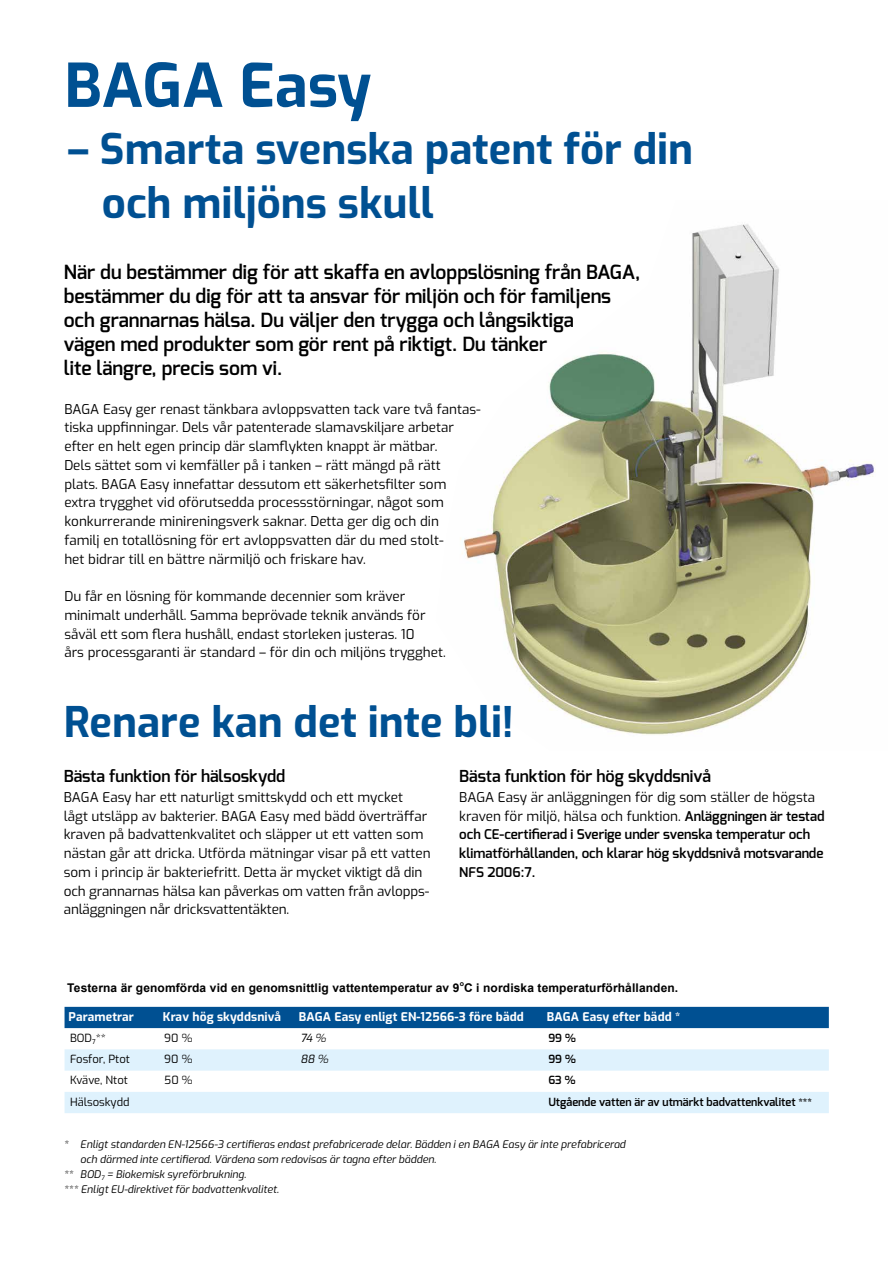
<style>
.page{position:relative;width:893px;height:1263px;background:#fff}
.page>*{position:absolute;margin:0;border:0;box-sizing:border-box;transform-origin:0 0}
.t1{font:700 60px "Exo";color:#005092}
.t2{font:700 42px/54px "Exo";color:#005092}
.t3{font:600 19.5px/24px "Exo";color:#000}
.t4{font:600 16.5px "Exo";color:#000}
.t5{font:13.5px/18.8px "Exo";color:#000}
.t6{font:600 13.5px/18.8px "Exo";color:#000}
.t7{font:700 12px "Arial";letter-spacing:.01em;color:#000}
.t8{font:700 12px "Exo";letter-spacing:.01em;color:#fff}
.t9{font:600 11.25px "Exo";color:#000}
.t10{font:11.25px "Exo";color:#000}
.t11{font:italic 11.25px "Exo";color:#000}
.t12{font:italic 10.5px "Exo";color:#000}
.t13{font:700 7.05px "Arial";color:#000}
.s1{font-weight:400}
.s2{font-size:10.5px}
</style>
<div class="page">
<div style="left:65px;top:1007px;width:764px;height:21px;background:#005092"></div>
<svg style="left:65px;top:1049px;width:764px;height:64px;fill:#dff2fd"></svg>
<img style="left:460px;top:224px;width:416px;height:511px">
<h1 class="t1" style="left:64px;top:40px;width:309px">BAGA Easy</h1>
<h2 class="t2" style="left:102px;top:119px;width:593px;text-indent:-34px">– Smarta svenska patent för din och miljöns skull</h2>
<p class="t3" style="left:64px;top:260px;width:578px">När du bestämmer dig för att skaffa en avloppslösning från BAGA, bestämmer du dig för att ta ansvar för miljön och för familjens och grannarnas hälsa. Du väljer den trygga och långsiktiga<br>vägen med produkter som gör rent på riktigt. Du tänker<br>lite längre, precis som vi.</p>
<p class="t5" style="left:64px;top:398px;width:418px">BAGA Easy ger renast tänkbara avloppsvatten tack vare två fantas&shy;tiska uppfinningar. Dels vår patenterade slamavskiljare arbetar efter en helt egen princip där slamflykten knappt är mätbar.<br>Dels sättet som vi kemfäller på i tanken – rätt mängd på rätt<br>plats. BAGA Easy innefattar dessutom ett säkerhetsfilter som extra trygghet vid oförutsedda processstörningar, något som konkurrerande minireningsverk saknar. Detta ger dig och din<br>familj en totallösning för ert avloppsvatten där du med stolt-<br>het bidrar till en bättre närmiljö och friskare hav.</p>
<p class="t5" style="left:64px;top:586px;width:383px">Du får en lösning för kommande decennier som kräver minimalt underhåll. Samma beprövade teknik används för såväl ett som flera hushåll, endast storleken justeras. 10<br>års processgaranti är standard – för din och miljöns trygghet.</p>
<h2 class="t2" style="left:64px;top:692px;width:451px">Renare kan det inte bli!</h2>
<p class="t4" style="left:64px;top:766px;width:223px">Bästa funktion för hälsoskydd</p>
<p class="t5" style="left:64px;top:787px;width:368px">BAGA Easy har ett naturligt smittskydd och ett mycket lågt utsläpp av bakterier. BAGA Easy med bädd överträffar kraven på badvattenkvalitet och släpper ut ett vatten som nästan går att dricka. Utförda mätningar visar på ett vatten som i princip är bakteriefritt. Detta är mycket viktigt då din och grannarnas hälsa kan påverkas om vatten från avlopps&shy;anläggningen når dricksvattentäkten.</p>
<p class="t4" style="left:459px;top:766px;width:253px">Bästa funktion för hög skyddsnivå</p>
<p class="t6" style="left:459px;top:787px;width:367px"><span class="s1">BAGA Easy är anläggningen för dig som ställer de högsta kraven för miljö, hälsa och funktion.</span> Anläggningen är testad och CE-certifierad i Sverige under svenska temperatur och klimatförhållanden, och klarar hög skyddsnivå motsvarande NFS 2006:7.</p>
<p class="t13" style="left:460px;top:979px;width:6px">o</p>
<p class="t7" style="left:67px;top:979px;width:612px">Testerna är genomförda vid en genomsnittlig vattentemperatur av 9 C i nordiska temperaturförhållanden.</p>
<p class="t8" style="left:69px;top:1008px;width:67px">Parametrar</p>
<p class="t8" style="left:163px;top:1008px;width:120px">Krav hög skyddsnivå</p>
<p class="t8" style="left:299px;top:1008px;width:227px">BAGA Easy enligt EN-12566-3 före bädd</p>
<p class="t8" style="left:547px;top:1008px;width:135px">BAGA Easy efter bädd *</p>
<p class="t10" style="left:70px;top:1029px;width:37px">BOD<sub>7</sub>**</p>
<p class="t10" style="left:164px;top:1029px;width:30px">90 %</p>
<p class="t11" style="left:300px;top:1029px;width:27px">74 %</p>
<p class="t9" style="left:548px;top:1031px;width:29px">99 %</p>
<p class="t10" style="left:70px;top:1051px;width:61px">Fosfor, Ptot</p>
<p class="t10" style="left:164px;top:1051px;width:30px">90 %</p>
<p class="t11" style="left:300px;top:1051px;width:29px">88 %</p>
<p class="t9" style="left:548px;top:1052px;width:29px">99 %</p>
<p class="t10" style="left:70px;top:1072px;width:59px">Kväve, Ntot</p>
<p class="t10" style="left:164px;top:1072px;width:30px">50 %</p>
<p class="t9" style="left:548px;top:1073px;width:29px">63 %</p>
<p class="t10" style="left:70px;top:1093px;width:61px">Hälsoskydd</p>
<p class="t9" style="left:548px;top:1094px;width:265px">Utgående vatten är av utmärkt badvattenkvalitet <span class="s2">***</span></p>
<p class="t12" style="left:64px;top:1137px;width:563px">* Enligt standarden EN-12566-3 certifieras endast prefabricerade delar. Bädden i en BAGA Easy är inte prefabricerad</p>
<p class="t12" style="left:80px;top:1152px;width:357px">och därmed inte certifierad. Värdena som redovisas är tagna efter bädden.</p>
<p class="t12" style="left:64px;top:1167px;width:184px">** BOD<sub>7</sub> = Biokemisk syreförbrukning.</p>
<p class="t12" style="left:64px;top:1182px;width:217px">*** Enligt EU-direktivet för badvattenkvalitet.</p>
</div>
